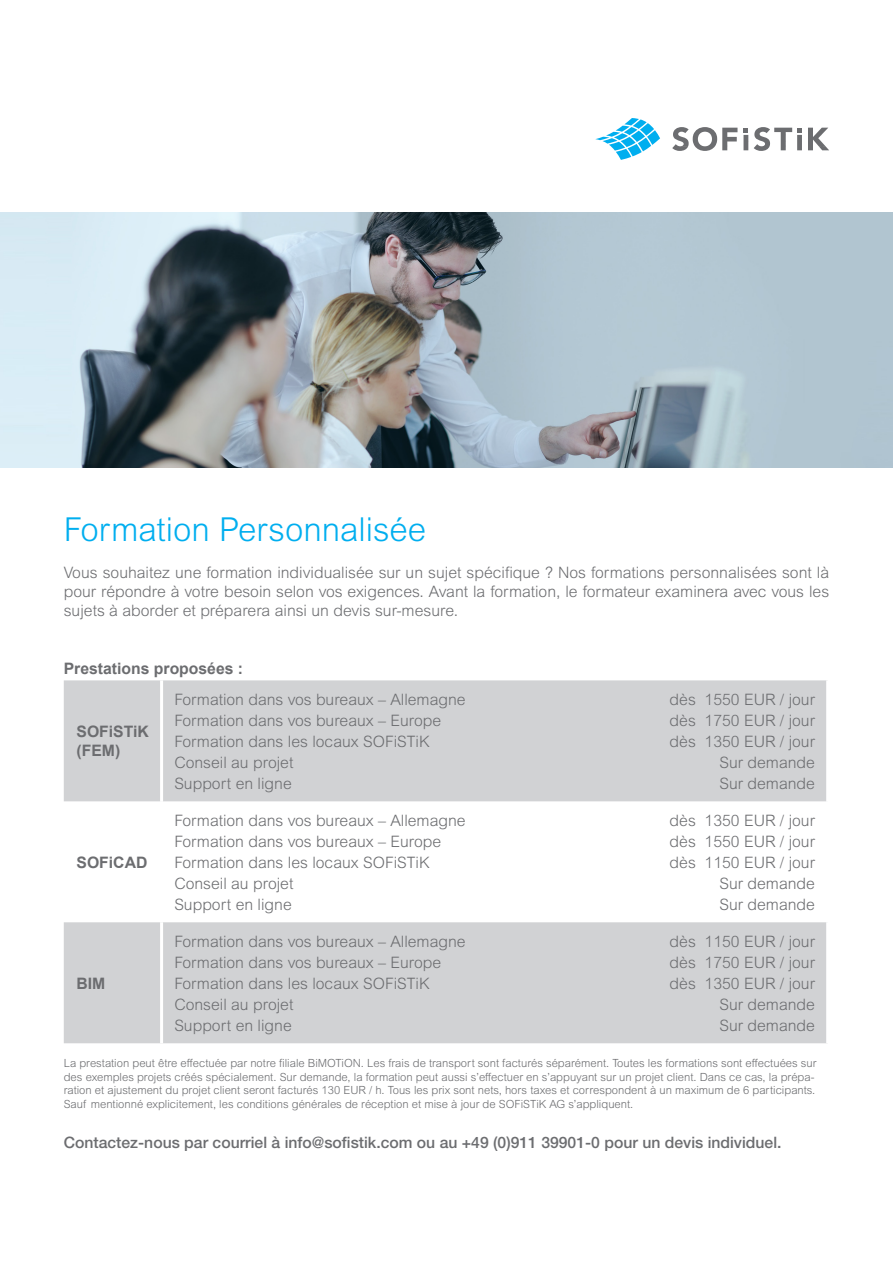
<style>
.page{position:relative;width:893px;height:1263px;background:#fff}
.page>*{position:absolute;margin:0;border:0;box-sizing:border-box;transform-origin:0 0}
.t1{font:300 33px "Arial MT Pro";color:#00aeef}
.t2{font:300 15.75px/18.9px "Arial MT Pro";color:#6c6d70;text-align:justify}
.t3{font:500 15.75px "Helvetica Neue LT Std";color:#6c6d70}
.t4{font:700 15.75px/18.9px "Arial";color:#6c6d70}
.t5{font:300 11.25px/13.5px "Arial MT Pro";color:#6c6d70}
</style>
<div class="page">
<svg style="left:595px;top:118px;width:65px;height:42px"></svg>
<svg style="left:743px;top:128px;width:5px;height:22px"></svg>
<svg style="left:672px;top:127px;width:65px;height:24px"></svg>
<svg style="left:754px;top:127px;width:48px;height:24px"></svg>
<svg style="left:808px;top:128px;width:21px;height:22px"></svg>
<svg style="left:0;top:213px;width:893px;height:255px"></svg>
<svg style="left:64px;top:680px;width:762px;height:363px;fill:#d1d2d4"></svg>
<hr style="left:160px;top:680px;width:3px;height:121px;background:#fff">
<hr style="left:160px;top:801px;width:3px;height:121px;background:#fff">
<hr style="left:160px;top:922px;width:3px;height:121px;background:#fff">
<p class="t1" style="left:64px;top:509px;width:364px">Formation Personnalisée</p>
<p class="t2" style="left:64px;top:564px;width:767px">Vous souhaitez une formation individualisée sur un sujet spécifique ? Nos formations personnalisées sont là pour répondre à votre besoin selon vos exigences. Avant la formation, le formateur examinera avec vous les sujets à aborder et préparera ainsi un devis sur-mesure.</p>
<p class="t4" style="left:64px;top:659px;width:181px">Prestations proposées :</p>
<p class="t4" style="left:77px;top:723px;width:74px">SOFiSTiK (FEM)</p>
<p class="t4" style="left:77px;top:853px;width:72px">SOFiCAD</p>
<p class="t2" style="left:174px;top:690px;width:293px">Formation dans vos bureaux – Allemagne</p>
<p class="t2" style="left:174px;top:711px;width:268px">Formation dans vos bureaux – Europe</p>
<p class="t2" style="left:174px;top:732px;width:257px">Formation dans les locaux SOFiSTiK</p>
<p class="t2" style="left:174px;top:753px;width:121px">Conseil au projet</p>
<p class="t2" style="left:174px;top:774px;width:119px">Support en ligne</p>
<p class="t2" style="left:174px;top:811px;width:293px">Formation dans vos bureaux – Allemagne</p>
<p class="t2" style="left:174px;top:832px;width:268px">Formation dans vos bureaux – Europe</p>
<p class="t2" style="left:174px;top:853px;width:257px">Formation dans les locaux SOFiSTiK</p>
<p class="t2" style="left:174px;top:874px;width:121px">Conseil au projet</p>
<p class="t2" style="left:174px;top:895px;width:119px">Support en ligne</p>
<p class="t2" style="left:670px;top:690px;width:147px">dès 1550 EUR / jour</p>
<p class="t2" style="left:670px;top:711px;width:147px">dès 1750 EUR / jour</p>
<p class="t2" style="left:670px;top:732px;width:147px">dès 1350 EUR / jour</p>
<p class="t2" style="left:719px;top:753px;width:97px">Sur demande</p>
<p class="t2" style="left:719px;top:774px;width:97px">Sur demande</p>
<p class="t2" style="left:670px;top:811px;width:147px">dès 1350 EUR / jour</p>
<p class="t2" style="left:670px;top:832px;width:147px">dès 1550 EUR / jour</p>
<p class="t2" style="left:670px;top:853px;width:147px">dès 1150 EUR / jour</p>
<p class="t2" style="left:719px;top:874px;width:97px">Sur demande</p>
<p class="t2" style="left:719px;top:895px;width:97px">Sur demande</p>
<p class="t2" style="left:670px;top:932px;width:147px">dès 1150 EUR / jour</p>
<p class="t2" style="left:670px;top:953px;width:147px">dès 1750 EUR / jour</p>
<p class="t2" style="left:670px;top:974px;width:147px">dès 1350 EUR / jour</p>
<p class="t2" style="left:719px;top:995px;width:97px">Sur demande</p>
<p class="t2" style="left:719px;top:1016px;width:97px">Sur demande</p>
<p class="t5" style="left:64px;top:1057px;width:754px">La prestation peut être effectuée par notre filiale BiMOTiON. Les frais de transport sont facturés séparément. Toutes les formations sont effectuées sur des exemples projets créés spécialement. Sur demande, la formation peut aussi s’effectuer en s’appuyant sur un projet client. Dans ce cas, la prépa&shy;ration et ajustement du projet client seront facturés 130 EUR / h. Tous les prix sont nets, hors taxes et correspondent à un maximum de 6 participants.<br>Sauf mentionné explicitement, les conditions générales de réception et mise à jour de SOFiSTiK AG s’appliquent.</p>
<p class="t3" style="left:64px;top:1133px;width:719px">Contactez-nous par courriel à info@sofistik.com ou au +49 (0)911 39901-0 pour un devis individuel.</p>
<p class="t2" style="left:174px;top:932px;width:293px">Formation dans vos bureaux – Allemagne</p>
<p class="t2" style="left:174px;top:953px;width:268px">Formation dans vos bureaux – Europe</p>
<p class="t2" style="left:174px;top:974px;width:257px">Formation dans les locaux SOFiSTiK</p>
<p class="t2" style="left:174px;top:995px;width:121px">Conseil au projet</p>
<p class="t2" style="left:174px;top:1016px;width:119px">Support en ligne</p>
<p class="t4" style="left:77px;top:974px;width:30px">BIM</p>
</div>
